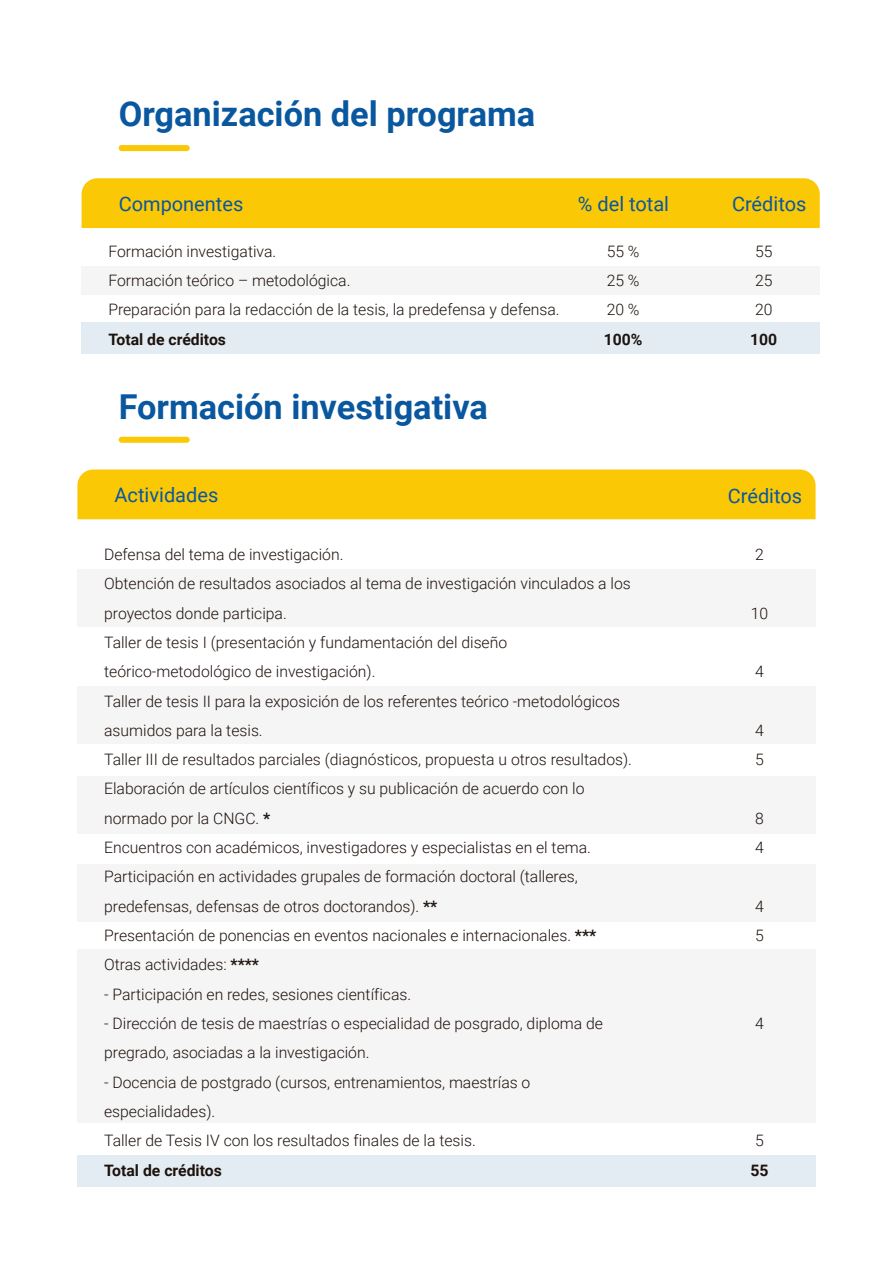
<style>
.page{position:relative;width:893px;height:1263px;background:#fff}
.page>*{position:absolute;margin:0;border:0;box-sizing:border-box;transform-origin:0 0}
.t1{font:700 34.35px "Roboto";color:#09579e}
.t2{font:19.95px "Roboto";color:#09579e}
.t3{font:300 15.75px/29.2px "Roboto";color:#1e120d}
.t4{font:700 15.75px "Roboto";color:#1e120d}
.s1{font-weight:700}
</style>
<div class="page">
<div style="left:119px;top:145px;width:71px;height:6px;background:#fac805;border-radius:3px"></div>
<div style="left:119px;top:437px;width:71px;height:6px;background:#fac805;border-radius:3px"></div>
<div style="left:82px;top:178px;width:738px;height:50px;background:#fac805"></div>
<div style="left:82px;top:322px;width:738px;height:32px;background:#e3ecf3"></div>
<div style="left:82px;top:266px;width:738px;height:28px;background:#f5f5f5"></div>
<div style="left:77px;top:469px;width:739px;height:50px;background:#fac805"></div>
<div style="left:77px;top:569px;width:739px;height:57px;background:#f5f5f5"></div>
<div style="left:77px;top:686px;width:739px;height:58px;background:#f5f5f5"></div>
<div style="left:77px;top:776px;width:739px;height:57px;background:#f5f5f5"></div>
<div style="left:77px;top:865px;width:739px;height:57px;background:#f5f5f5"></div>
<div style="left:77px;top:949px;width:739px;height:174px;background:#f5f5f5"></div>
<div style="left:77px;top:1155px;width:739px;height:31px;background:#e3ecf3"></div>
<h1 class="t1" style="left:119px;top:90px;width:418px">Organización del programa</h1>
<p class="t2" style="left:119px;top:190px;width:126px">Componentes</p>
<p class="t2" style="left:578px;top:190px;width:93px">% del total</p>
<p class="t3" style="left:108px;top:236px;width:453px">Formación investigativa.<br>Formación teórico – metodológica.<br>Preparación para la redacción de la tesis, la predefensa y defensa.</p>
<p class="t4" style="left:108px;top:328px;width:119px">Total de créditos</p>
<p class="t3" style="left:607px;top:236px;width:34px;text-align:justify">55 % 25 % 20 %</p>
<p class="t4" style="left:604px;top:328px;width:40px">100%</p>
<h1 class="t1" style="left:119px;top:383px;width:371px">Formación investigativa</h1>
<p class="t2" style="left:115px;top:481px;width:105px">Actividades</p>
<p class="t3" style="left:104px;top:539px;width:529px">Defensa del tema de investigación.<br>Obtención de resultados asociados al tema de investigación vinculados a los proyectos donde participa.<br>Taller de tesis I (presentación y fundamentación del diseño teórico-metodológico de investigación).<br>Taller de tesis II para la exposición de los referentes teórico -metodológicos asumidos para la tesis.<br>Taller III de resultados parciales (diagnósticos, propuesta u otros resultados).<br>Elaboración de artículos científicos y su publicación de acuerdo con lo normado por la CNGC. <span class="s1">*<br></span>Encuentros con académicos, investigadores y especialistas en el tema.<br>Participación en actividades grupales de formación doctoral (talleres, predefensas, defensas de otros doctorandos). <span class="s1">**<br></span>Presentación de ponencias en eventos nacionales e internacionales. <span class="s1">*** </span>Otras actividades: <span class="s1">****</span></p>
<p class="t3" style="left:104px;top:979px;width:309px">- Participación en redes, sesiones científicas.</p>
<p class="t3" style="left:104px;top:1008px;width:500px">- Dirección de tesis de maestrías o especialidad de posgrado, diploma de pregrado, asociadas a la investigación.</p>
<p class="t3" style="left:104px;top:1067px;width:428px">- Docencia de postgrado (cursos, entrenamientos, maestrías o especialidades).<br>Taller de Tesis IV con los resultados finales de la tesis.</p>
<p class="t4" style="left:104px;top:1159px;width:119px">Total de créditos</p>
<p class="t2" style="left:732px;top:190px;width:76px">Créditos</p>
<p class="t3" style="left:755px;top:236px;width:19px;text-align:justify">55<br>25<br>20</p>
<p class="t4" style="left:750px;top:328px;width:29px">100</p>
<p class="t2" style="left:728px;top:481px;width:76px">Créditos</p>
<p class="t3" style="left:755px;top:539px;width:10px">2</p>
<p class="t3" style="left:751px;top:598px;width:19px">10</p>
<p class="t3" style="left:755px;top:656px;width:10px">4</p>
<p class="t3" style="left:755px;top:715px;width:10px">4<br>5</p>
<p class="t3" style="left:755px;top:803px;width:10px">8<br>4</p>
<p class="t3" style="left:755px;top:891px;width:10px">4<br>5</p>
<p class="t3" style="left:755px;top:1008px;width:10px">4</p>
<p class="t3" style="left:755px;top:1125px;width:10px">5</p>
<p class="t4" style="left:751px;top:1159px;width:20px">55</p>
</div>
